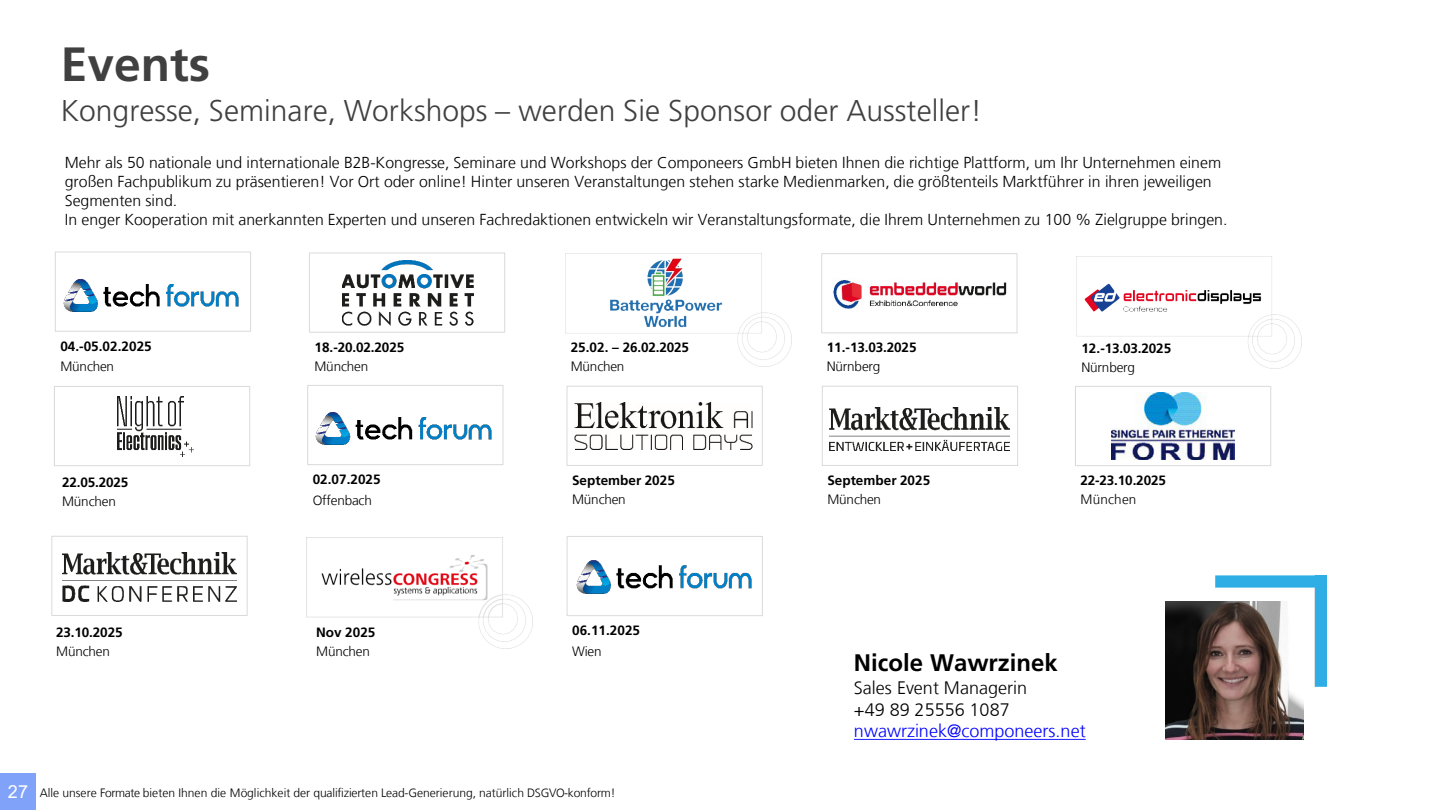
<style>
.page{position:relative;width:1440px;height:810px;background:#fff}
.page>*{position:absolute;margin:0;border:0;box-sizing:border-box;transform-origin:0 0}
.t1{font:700 48px "Frutiger LT Std";color:#404040}
.t2{font:300 30px "Frutiger LT Std";color:#404040}
.t3{font:700 24px "Frutiger LT Com";color:#000}
.t4{font:300 18px/21.6px "Frutiger LT Com";color:#000}
.t5{font:300 18px "Frutiger LT Com";color:#00f}
.t6{font:18px "Arial";color:#fff}
.t7{font:300 15.9px/18.9px "Frutiger LT Com";color:#000}
.t8{font:700 13.5px "Frutiger LT Com";color:#000}
.t9{font:300 13.5px "Frutiger LT Com";letter-spacing:-.01em;color:#000}
.t10{font:300 13.5px "Frutiger LT Com";letter-spacing:.015em;color:#000}
.t11{font:300 12px "Frutiger LT Com";letter-spacing:-.005em;color:#000}
</style>
<div class="page">
<img style="left:565px;top:253px;width:226px;height:113px">
<div style="left:821px;top:253px;width:196px;height:80px;border:1px solid #dadada"></div>
<img style="left:1076px;top:257px;width:226px;height:112px">
<img style="left:1112px;top:392px;width:123px;height:68px">
<div style="left:1075px;top:386px;width:196px;height:80px;border:1px solid #dadada"></div>
<div style="left:309px;top:253px;width:196px;height:80px;border:1px solid #dadada"></div>
<img style="left:306px;top:538px;width:226px;height:111px">
<div style="left:0;top:774px;width:36px;height:36px;background:#80a2f9"></div>
<img style="left:833px;top:280px;width:174px;height:29px">
<div style="left:567px;top:386px;width:196px;height:80px;border:1px solid #dadada"></div>
<img style="left:574px;top:403px;width:178px;height:46px">
<div style="left:54px;top:386px;width:196px;height:80px;border:1px solid #dadada"></div>
<img style="left:117px;top:397px;width:76px;height:60px">
<div style="left:52px;top:536px;width:195px;height:80px;border:1px solid #dadada"></div>
<img style="left:63px;top:553px;width:173px;height:48px">
<div style="left:822px;top:386px;width:196px;height:80px;border:1px solid #dadada"></div>
<img style="left:830px;top:408px;width:180px;height:42px">
<div style="left:307px;top:385px;width:196px;height:80px;border:1px solid #dadada"></div>
<div style="left:567px;top:536px;width:196px;height:80px;border:1px solid #dadada"></div>
<div style="left:55px;top:252px;width:196px;height:80px;border:1px solid #dadada"></div>
<img style="left:63px;top:279px;width:176px;height:33px">
<img style="left:315px;top:412px;width:177px;height:33px">
<img style="left:576px;top:560px;width:176px;height:34px">
<img style="left:1215px;top:575px;width:111px;height:111px">
<svg style="left:854px;top:739px;width:232px;height:1px"></svg>
<img style="left:1165px;top:601px;width:139px;height:139px">
<img style="left:342px;top:261px;width:132px;height:64px">
<h2 class="t1" style="left:61px;top:36px;width:151px">Events</h2>
<h2 class="t2" style="left:61px;top:94px;width:923px">Kongresse, Seminare, Workshops – werden Sie Sponsor oder Aussteller!</h2>
<p class="t7" style="left:65px;top:153px;width:1158px">Mehr als 50 nationale und internationale B2B-Kongresse, Seminare und Workshops der Componeers GmbH bieten Ihnen die richtige Plattform, um Ihr Unternehmen einem großen Fachpublikum zu präsentieren! Vor Ort oder online! Hinter unseren Veranstaltungen stehen starke Medienmarken, die größtenteils Marktführer in ihren jeweiligen<br>Segmenten sind.</p>
<p class="t7" style="left:65px;top:210px;width:1164px">In enger Kooperation mit anerkannten Experten und unseren Fachredaktionen entwickeln wir Veranstaltungsformate, die Ihrem Unternehmen zu 100 % Zielgruppe bringen.</p>
<p class="t8" style="left:60px;top:338px;width:93px">04.-05.02.2025</p>
<p class="t9" style="left:60px;top:359px;width:55px">München</p>
<p class="t8" style="left:62px;top:474px;width:68px">22.05.2025</p>
<p class="t9" style="left:62px;top:494px;width:55px">München</p>
<p class="t8" style="left:314px;top:339px;width:91px">18.-20.02.2025</p>
<p class="t9" style="left:314px;top:358px;width:55px">München</p>
<p class="t8" style="left:313px;top:471px;width:69px">02.07.2025</p>
<p class="t9" style="left:313px;top:492px;width:61px">Offenbach</p>
<p class="t8" style="left:571px;top:339px;width:120px">25.02. – 26.02.2025</p>
<p class="t9" style="left:571px;top:359px;width:55px">München</p>
<p class="t8" style="left:572px;top:472px;width:104px">September 2025</p>
<p class="t9" style="left:572px;top:491px;width:55px">München</p>
<p class="t8" style="left:827px;top:340px;width:91px">11.-13.03.2025</p>
<p class="t9" style="left:827px;top:359px;width:55px">Nürnberg</p>
<p class="t8" style="left:827px;top:472px;width:104px">September 2025</p>
<p class="t9" style="left:827px;top:491px;width:55px">München</p>
<p class="t8" style="left:1081px;top:341px;width:91px">12.-13.03.2025</p>
<p class="t9" style="left:1081px;top:360px;width:55px">Nürnberg</p>
<p class="t8" style="left:1080px;top:472px;width:87px">22-23.10.2025</p>
<p class="t10" style="left:1080px;top:492px;width:57px">München</p>
<p class="t8" style="left:56px;top:624px;width:68px">23.10.2025</p>
<p class="t9" style="left:56px;top:643px;width:55px">München</p>
<p class="t8" style="left:316px;top:624px;width:61px">Nov 2025</p>
<p class="t9" style="left:316px;top:643px;width:55px">München</p>
<p class="t8" style="left:572px;top:622px;width:69px">06.11.2025</p>
<p class="t9" style="left:572px;top:643px;width:31px">Wien</p>
<p class="t6" style="left:8px;top:779px;width:22px">27</p>
<p class="t11" style="left:40px;top:786px;width:577px">Alle unsere Formate bieten Ihnen die Möglichkeit der qualifizierten Lead-Generierung, natürlich DSGVO-konform!</p>
<p class="t3" style="left:854px;top:649px;width:205px">Nicole Wawrzinek</p>
<p class="t4" style="left:854px;top:677px;width:175px">Sales Event Managerin +49 89 25556 1087</p>
<p class="t5" style="left:854px;top:721px;width:233px">nwawrzinek@componeers.net</p>
</div>
